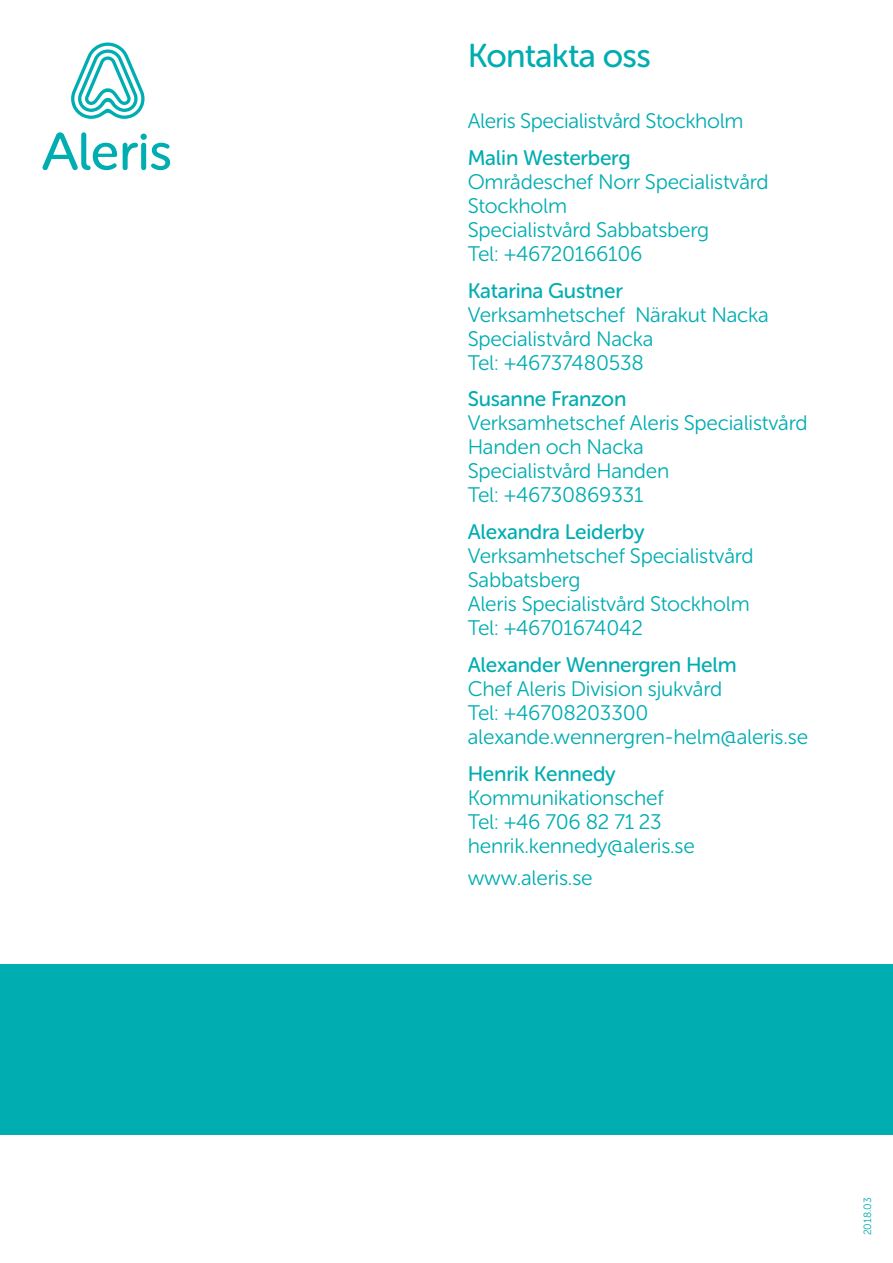
<style>
.page{position:relative;width:893px;height:1263px;background:#fff}
.page>*{position:absolute;margin:0;border:0;box-sizing:border-box;transform-origin:0 0}
.t1{font:33px "Museo Sans Rounded 500";letter-spacing:-.02em;color:#00adb1}
.t2{font:21px/24px "Museo Sans Rounded 300";letter-spacing:-.01em;color:#00adb1}
.t3{font:21px "Museo Sans Rounded 500";letter-spacing:-.01em;color:#00adb1}
.t4{font:10.5px "Museo Sans Rounded 300";color:#00adb1}
</style>
<div class="page">
<div style="left:0;top:964px;width:893px;height:170px;background:#00adb1"></div>
<svg style="left:71px;top:43px;width:74px;height:76px"></svg>
<svg style="left:123px;top:134px;width:47px;height:36px"></svg>
<svg style="left:43px;top:132px;width:74px;height:38px"></svg>
<h1 class="t1" style="left:468px;top:38px;width:185px">Kontakta oss</h1>
<p class="t2" style="left:468px;top:109px;width:277px">Aleris Specialistvård Stockholm</p>
<p class="t3" style="left:468px;top:146px;width:164px">Malin Westerberg</p>
<p class="t2" style="left:468px;top:170px;width:302px">Områdeschef Norr Specialistvård<br>Stockholm<br>Specialistvård Sabbatsberg<br>Tel: +46720166106</p>
<p class="t3" style="left:468px;top:279px;width:157px">Katarina Gustner</p>
<p class="t2" style="left:468px;top:303px;width:303px">Verksamhetschef Närakut Nacka<br>Specialistvård Nacka<br>Tel: +46737480538</p>
<p class="t3" style="left:468px;top:388px;width:160px">Susanne Franzon</p>
<p class="t2" style="left:468px;top:411px;width:341px">Verksamhetschef Aleris Specialistvård<br>Handen och Nacka<br>Specialistvård Handen<br>Tel: +46730869331</p>
<p class="t3" style="left:468px;top:520px;width:178px">Alexandra Leiderby</p>
<p class="t2" style="left:468px;top:544px;width:287px">Verksamhetschef Specialistvård<br>Sabbatsberg<br>Aleris Specialistvård Stockholm<br>Tel: +46701674042</p>
<p class="t3" style="left:468px;top:653px;width:270px">Alexander Wennergren Helm</p>
<p class="t2" style="left:468px;top:677px;width:342px">Chef Aleris Division sjukvård<br>Tel: +46708203300 alexande.wennergren-helm@aleris.se</p>
<p class="t3" style="left:468px;top:762px;width:150px">Henrik Kennedy</p>
<p class="t2" style="left:468px;top:786px;width:229px">Kommunikationschef<br>Tel: +46 706 82 71 23 henrik.kennedy@aleris.se</p>
<p class="t2" style="left:468px;top:866px;width:126px">www.aleris.se</p>
<p class="t4" style="left:862px;top:1235px;width:39px;rotate:-90deg">2018.03</p>
</div>
